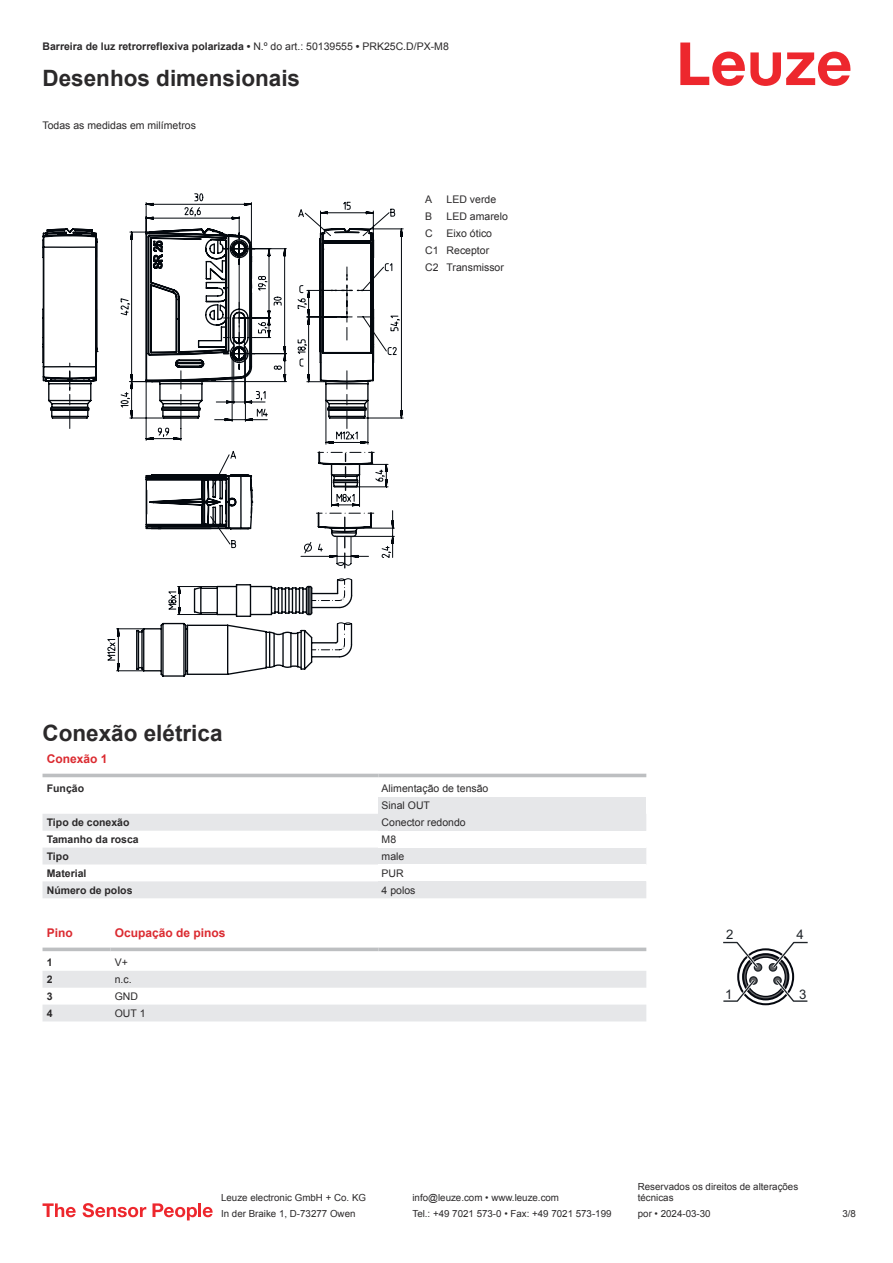
<style>
.page{position:relative;width:893px;height:1263px;background:#fff}
.page>*{position:absolute;margin:0;border:0;box-sizing:border-box;transform-origin:0 0}
.t1{font:700 22.5px "Arial";color:#2b292a}
.t2{font:13.2px "Arial";color:#1e2328}
.t3{font:700 12px "Arial";color:#db2a30}
.t4{font:10.5px/17px "Arial";color:#2b292a}
.t5{font:700 10.5px "Arial";color:#2b292a}
.t6{font:9.75px/11.7px "Arial";color:#2b292a}
.s1{font-weight:400}
</style>
<div class="page">
<svg style="left:680px;top:43px;width:170px;height:43px"></svg>
<svg style="left:43px;top:773px;width:603px;height:5px"></svg>
<svg style="left:43px;top:814px;width:335px;height:84px;fill:#e6e7e9"></svg>
<hr style="left:43px;top:774px;width:335px;height:3px;background:#bdbfc1">
<hr style="left:378px;top:774px;width:268px;height:3px;background:#bdbfc1">
<div style="left:378px;top:797px;width:268px;height:17px;background:#e6e7e9"></div>
<div style="left:378px;top:814px;width:268px;height:17px;background:#e6e7e9"></div>
<div style="left:378px;top:847px;width:268px;height:17px;background:#e6e7e9"></div>
<div style="left:378px;top:881px;width:268px;height:17px;background:#e6e7e9"></div>
<svg style="left:43px;top:951px;width:603px;height:1px"></svg>
<svg style="left:43px;top:971px;width:603px;height:50px"></svg>
<svg style="left:43px;top:947px;width:68px;height:4px"></svg>
<svg style="left:111px;top:947px;width:267px;height:4px"></svg>
<svg style="left:378px;top:947px;width:268px;height:4px"></svg>
<svg style="left:723px;top:941px;width:85px;height:64px"></svg>
<svg style="left:43px;top:1203px;width:33px;height:14px"></svg>
<svg style="left:83px;top:1203px;width:63px;height:14px"></svg>
<svg style="left:153px;top:1203px;width:44px;height:17px"></svg>
<hr style="left:198px;top:1203px;width:3px;height:14px;background:#ed272d">
<svg style="left:203px;top:1207px;width:10px;height:10px"></svg>
<svg style="left:43px;top:228px;width:208px;height:449px"></svg>
<svg style="left:105px;top:201px;width:298px;height:470px"></svg>
<svg style="left:144px;top:227px;width:220px;height:382px"></svg>
<svg style="left:69px;top:193px;width:279px;height:248px"></svg>
<p class="t5" style="left:43px;top:43px;width:408px">Barreira de luz retrorreflexiva polarizada • <span class="s1">N.º do art.: 50139555</span> • <span class="s1">PRK25C.D/PX-M8</span></p>
<h1 class="t1" style="left:43px;top:70px;width:259px">Desenhos dimensionais</h1>
<p class="t4" style="left:43px;top:117px;width:155px">Todas as medidas em milímetros</p>
<p class="t4" style="left:425px;top:192px;width:9px">A</p>
<p class="t4" style="left:447px;top:192px;width:51px">LED verde</p>
<p class="t4" style="left:425px;top:209px;width:9px">B</p>
<p class="t4" style="left:447px;top:209px;width:63px">LED amarelo</p>
<p class="t4" style="left:425px;top:226px;width:9px">C</p>
<p class="t4" style="left:425px;top:226px;width:80px;text-indent:21px">Eixo ótico<br>C1 Receptor<br>C2 Transmissor</p>
<h1 class="t1" style="left:43px;top:724px;width:182px">Conexão elétrica</h1>
<p class="t3" style="left:47px;top:754px;width:62px">Conexão 1</p>
<p class="t5" style="left:47px;top:784px;width:39px">Função</p>
<p class="t4" style="left:382px;top:781px;width:108px">Alimentação de tensão<br>Sinal OUT</p>
<p class="t5" style="left:47px;top:818px;width:84px">Tipo de conexão</p>
<p class="t4" style="left:382px;top:815px;width:86px">Conector redondo</p>
<p class="t5" style="left:47px;top:835px;width:93px">Tamanho da rosca</p>
<p class="t4" style="left:382px;top:832px;width:16px">M8</p>
<p class="t5" style="left:47px;top:852px;width:23px">Tipo</p>
<p class="t4" style="left:382px;top:848px;width:24px">male</p>
<p class="t5" style="left:47px;top:869px;width:41px">Material</p>
<p class="t4" style="left:382px;top:865px;width:24px">PUR</p>
<p class="t5" style="left:47px;top:886px;width:87px">Número de polos</p>
<p class="t4" style="left:382px;top:882px;width:35px">4 polos</p>
<p class="t3" style="left:47px;top:928px;width:28px">Pino</p>
<p class="t3" style="left:115px;top:928px;width:112px">Ocupação de pinos</p>
<p class="t5" style="left:47px;top:958px;width:7px">1</p>
<p class="t4" style="left:115px;top:955px;width:15px">V+</p>
<p class="t5" style="left:47px;top:975px;width:7px">2</p>
<p class="t4" style="left:115px;top:972px;width:18px">n.c.</p>
<p class="t5" style="left:47px;top:992px;width:7px">3</p>
<p class="t4" style="left:115px;top:989px;width:25px">GND</p>
<p class="t5" style="left:47px;top:1009px;width:7px">4</p>
<p class="t4" style="left:115px;top:1005px;width:32px">OUT 1</p>
<h2 class="t2" style="left:726px;top:930px;width:9px">2</h2>
<h2 class="t2" style="left:796px;top:930px;width:9px">4</h2>
<h2 class="t2" style="left:725px;top:989px;width:9px">1</h2>
<h2 class="t2" style="left:799px;top:989px;width:9px">3</h2>
<p class="t6" style="left:221px;top:1193px;width:146px">Leuze electronic GmbH + Co. KG</p>
<p class="t6" style="left:412px;top:1193px;width:148px">info@leuze.com • www.leuze.com</p>
<p class="t6" style="left:638px;top:1181px;width:162px">Reservados os direitos de alterações técnicas</p>
<p class="t6" style="left:221px;top:1209px;width:136px">In der Braike 1, D-73277 Owen</p>
<p class="t6" style="left:412px;top:1209px;width:201px">Tel.: +49 7021 573-0 • Fax: +49 7021 573-199</p>
<p class="t6" style="left:638px;top:1209px;width:74px">por • 2024-03-30</p>
<p class="t6" style="left:842px;top:1209px;width:15px">3 /8</p>
</div>
